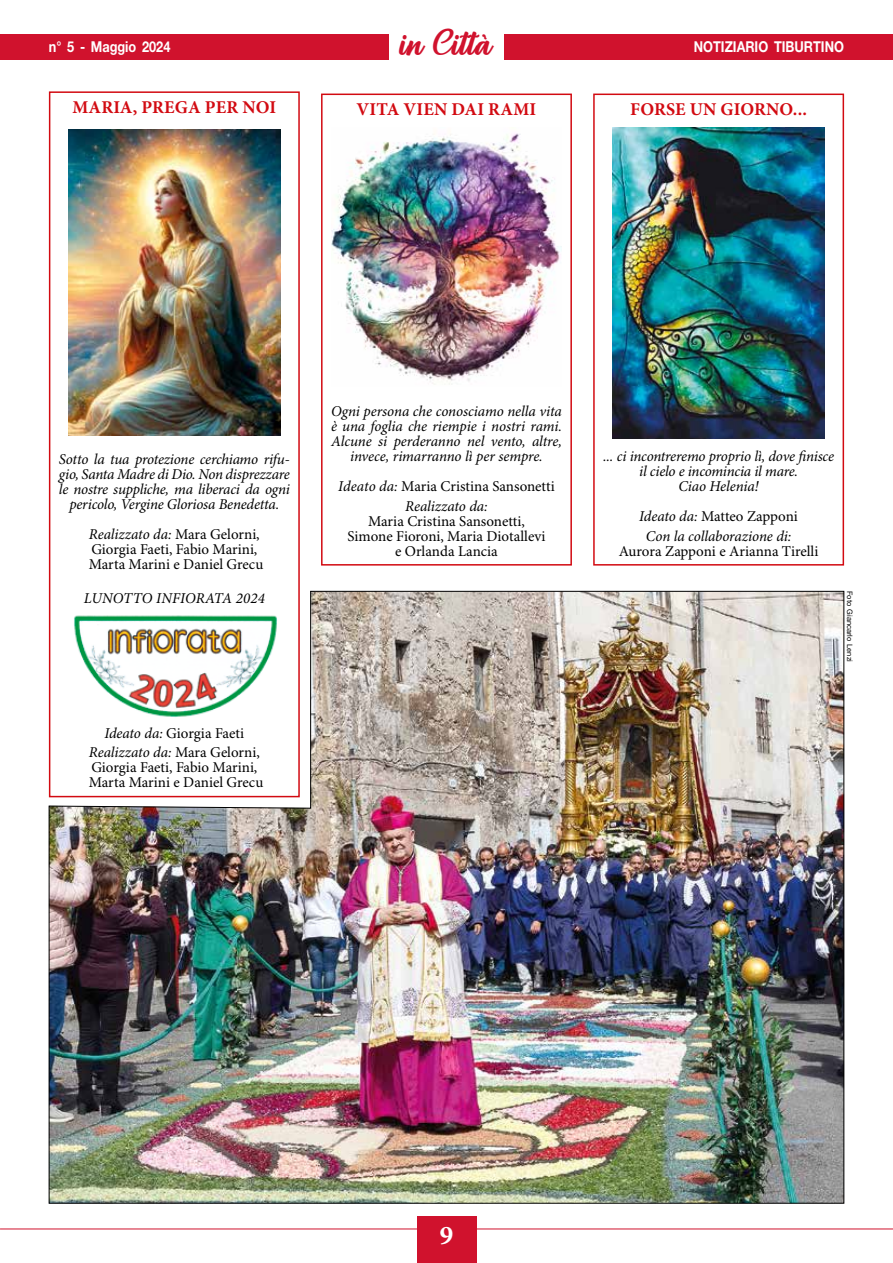
<style>
.page{position:relative;width:893px;height:1263px;background:#fff}
.page>*{position:absolute;margin:0;border:0;box-sizing:border-box;transform-origin:0 0}
.t1{font:36px "Richardine";letter-spacing:.01em;color:#d0122d}
.t2{font:700 27px "Minion Pro";color:#fff}
.t3{font:700 18px "Minion Pro";letter-spacing:.01em;color:#d20a11}
.t4{font:italic 15px/15px "Minion Pro";letter-spacing:-.015em;color:#000;text-align:center}
.t5{font:15px/15px "Minion Pro";color:#000;text-align:center}
.t6{font:700 15px "Helvetica Neue LT Std";color:#fff;scale:.85 1}
.t7{font:italic 15px "Minion Pro";letter-spacing:.01em;color:#000}
.t8{font:7.5px "Helvetica Neue LT Std";color:#000}
.s1{font-style:italic}
.s2{font-style:normal}
</style>
<div class="page">
<hr style="left:0;top:1228px;width:893px;height:1px;background:#d0122d">
<div style="left:0;top:34px;width:893px;height:26px;background:#d0122d"></div>
<div style="left:417px;top:1216px;width:59px;height:47px;background:#d0122d"></div>
<div style="left:389px;top:0;width:115px;height:68px;background:#fff"></div>
<img style="left:49px;top:591px;width:795px;height:613px">
<div style="left:593px;top:94px;width:251px;height:472px;border:2px solid #d20a11"></div>
<img style="left:612px;top:128px;width:213px;height:310px">
<div style="left:321px;top:94px;width:251px;height:472px;border:2px solid #d20a11"></div>
<img style="left:332px;top:133px;width:229px;height:252px">
<div style="left:50px;top:92px;width:249px;height:704px;background:#fff"></div>
<div style="left:49px;top:91px;width:251px;height:706px;border:2px solid #d20a11"></div>
<img style="left:68px;top:130px;width:213px;height:306px">
<img style="left:74px;top:615px;width:203px;height:102px">
<h1 class="t1" style="left:401px;top:22px;width:93px">in Città</h1>
<p class="t6" style="left:49px;top:38px;width:144px">n° 5 - Maggio 2024</p>
<p class="t6" style="left:694px;top:38px;width:178px">NOTIZIARIO TIBURTINO</p>
<p class="t3" style="left:72px;top:97px;width:205px">MARIA, PREGA PER NOI</p>
<p class="t3" style="left:357px;top:99px;width:181px">VITA VIEN DAI RAMI</p>
<p class="t3" style="left:630px;top:99px;width:178px">FORSE UN GIORNO...</p>
<p class="t4" style="left:59px;top:452px;width:232px">Sotto la tua protezione cerchiamo rifu&shy;gio, Santa Madre di Dio. Non disprezzare le nostre suppliche, ma liberaci da ogni pericolo, Vergine Gloriosa Benedetta.</p>
<p class="t5" style="left:89px;top:527px;width:176px;text-align:left"><span class="s1">Realizzato da:</span> Mara Gelorni,<br>Giorgia Faeti, Fabio Marini,<br>Marta Marini e Daniel Grecu</p>
<p class="t7" style="left:84px;top:589px;width:182px">LUNOTTO INFIORATA 2024</p>
<p class="t4" style="left:331px;top:405px;width:232px">Ogni persona che conosciamo nella vita è una foglia che riempie i nostri rami.<br>Alcune si perderanno nel vento, altre, invece, rimarranno lì per sempre.</p>
<p class="t5" style="left:338px;top:477px;width:218px;line-height:19.2px"><span class="s1">Ideato da:</span> Maria Cristina Sansonetti<br><span class="s1">Realizzato da:</span></p>
<p class="t5" style="left:347px;top:514px;width:200px">Maria Cristina Sansonetti,<br>Simone Fioroni, Maria Diotallevi e Orlanda Lancia</p>
<p class="t5" style="left:89px;top:724px;width:172px;line-height:19.2px"><span class="s1">Ideato da:</span> Giorgia Faeti<br><span class="s1">Realizzato da:</span> Mara Gelorni,</p>
<p class="t5" style="left:89px;top:761px;width:176px;text-align:left">Giorgia Faeti, Fabio Marini,<br>Marta Marini e Daniel Grecu</p>
<p class="t4" style="left:603px;top:450px;width:232px">... ci incontreremo proprio lì, dove finisce il cielo e incomincia il mare.<br>Ciao Helenia!</p>
<p class="t4" style="left:639px;top:507px;width:160px;line-height:19.2px">Ideato da: <span class="s2">Matteo Zapponi<br></span>Con la collaborazione di:</p>
<p class="t5" style="left:619px;top:544px;width:201px">Aurora Zapponi e Arianna Tirelli</p>
<p class="t8" style="left:854px;top:591px;width:72px;rotate:90deg">Foto Giancarlo Lenzi</p>
<h2 class="t2" style="left:440px;top:1219px;width:15px">9</h2>
</div>
